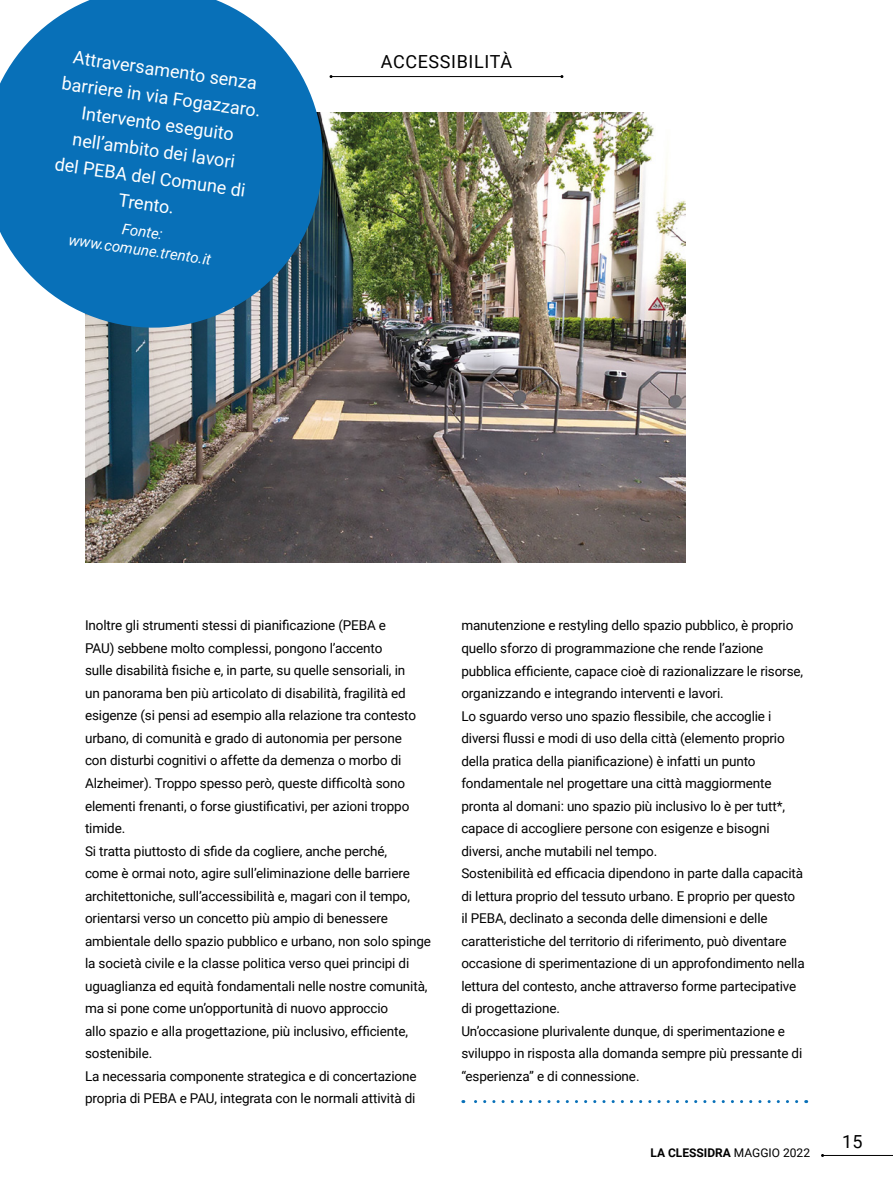
<style>
.page{position:relative;width:893px;height:1191px;background:#fff}
.page>*{position:absolute;margin:0;border:0;box-sizing:border-box;transform-origin:0 0}
.t1{font:18px/27px "Roboto";color:#fff;text-align:center}
.t2{font:18px "Roboto";letter-spacing:.035em;color:#000}
.t3{font:italic 15px/18px "Roboto";color:#fff;text-align:center}
.t4{font:13.5px/22.5px "Roboto";letter-spacing:-.01em;color:#000}
.t5{font:700 12px "Roboto";color:#000}
.s1{font-weight:400}
</style>
<div class="page">
<svg style="left:463px;top:1100px;width:334px;height:3px"></svg>
<img style="left:85px;top:113px;width:600px;height:450px">
<svg style="left:0;top:0;width:334px;height:339px;background:#2c7fb8"></svg>
<hr style="left:331px;top:76px;width:231px;height:1px;background:#000">
<hr style="left:822px;top:1155px;width:71px;height:1px;background:#000">
<h1 class="t1" style="left:68px;top:42px;width:202px;rotate:8deg">Attraversamento senza barriere in via Fogazzaro.<br>Intervento eseguito nell’ambito dei lavori<br>del PEBA del Comune di<br>Trento.</h1>
<p class="t3" style="left:73px;top:212px;width:145px;rotate:8deg">Fonte: www.comune.trento.it</p>
<h1 class="t2" style="left:381px;top:49px;width:133px">ACCESSIBILITÀ</h1>
<p class="t4" style="left:85px;top:614px;width:348px">Inoltre gli strumenti stessi di pianificazione (PEBA e<br>PAU) sebbene molto complessi, pongono l’accento<br>sulle disabilità fisiche e, in parte, su quelle sensoriali, in<br>un panorama ben più articolato di disabilità, fragilità ed esigenze (si pensi ad esempio alla relazione tra contesto urbano, di comunità e grado di autonomia per persone<br>con disturbi cognitivi o affette da demenza o morbo di Alzheimer). Troppo spesso però, queste difficoltà sono elementi frenanti, o forse giustificativi, per azioni troppo timide.<br>Si tratta piuttosto di sfide da cogliere, anche perché,<br>come è ormai noto, agire sull’eliminazione delle barriere architettoniche, sull’accessibilità e, magari con il tempo, orientarsi verso un concetto più ampio di benessere ambientale dello spazio pubblico e urbano, non solo spinge la società civile e la classe politica verso quei principi di uguaglianza ed equità fondamentali nelle nostre comunità, ma si pone come un’opportunità di nuovo approccio<br>allo spazio e alla progettazione, più inclusivo, efficiente, sostenibile.<br>La necessaria componente strategica e di concertazione propria di PEBA e PAU, integrata con le normali attività di</p>
<p class="t4" style="left:461px;top:614px;width:345px">manutenzione e restyling dello spazio pubblico, è proprio quello sforzo di programmazione che rende l’azione pubblica efficiente, capace cioè di razionalizzare le risorse, organizzando e integrando interventi e lavori.<br>Lo sguardo verso uno spazio flessibile, che accoglie i diversi flussi e modi di uso della città (elemento proprio della pratica della pianificazione) è infatti un punto fondamentale nel progettare una città maggiormente pronta al domani: uno spazio più inclusivo lo è per tutt*, capace di accogliere persone con esigenze e bisogni diversi, anche mutabili nel tempo.<br>Sostenibilità ed efficacia dipendono in parte dalla capacità di lettura proprio del tessuto urbano. E proprio per questo il PEBA, declinato a seconda delle dimensioni e delle caratteristiche del territorio di riferimento, può diventare occasione di sperimentazione di un approfondimento nella lettura del contesto, anche attraverso forme partecipative di progettazione.<br>Un’occasione plurivalente dunque, di sperimentazione e sviluppo in risposta alla domanda sempre più pressante di “esperienza” e di connessione.</p>
<p class="t5" style="left:650px;top:1144px;width:161px">LA CLESSIDRA <span class="s1">MAGGIO 2022</span></p>
<h1 class="t2" style="left:842px;top:1128px;width:22px">15</h1>
</div>
